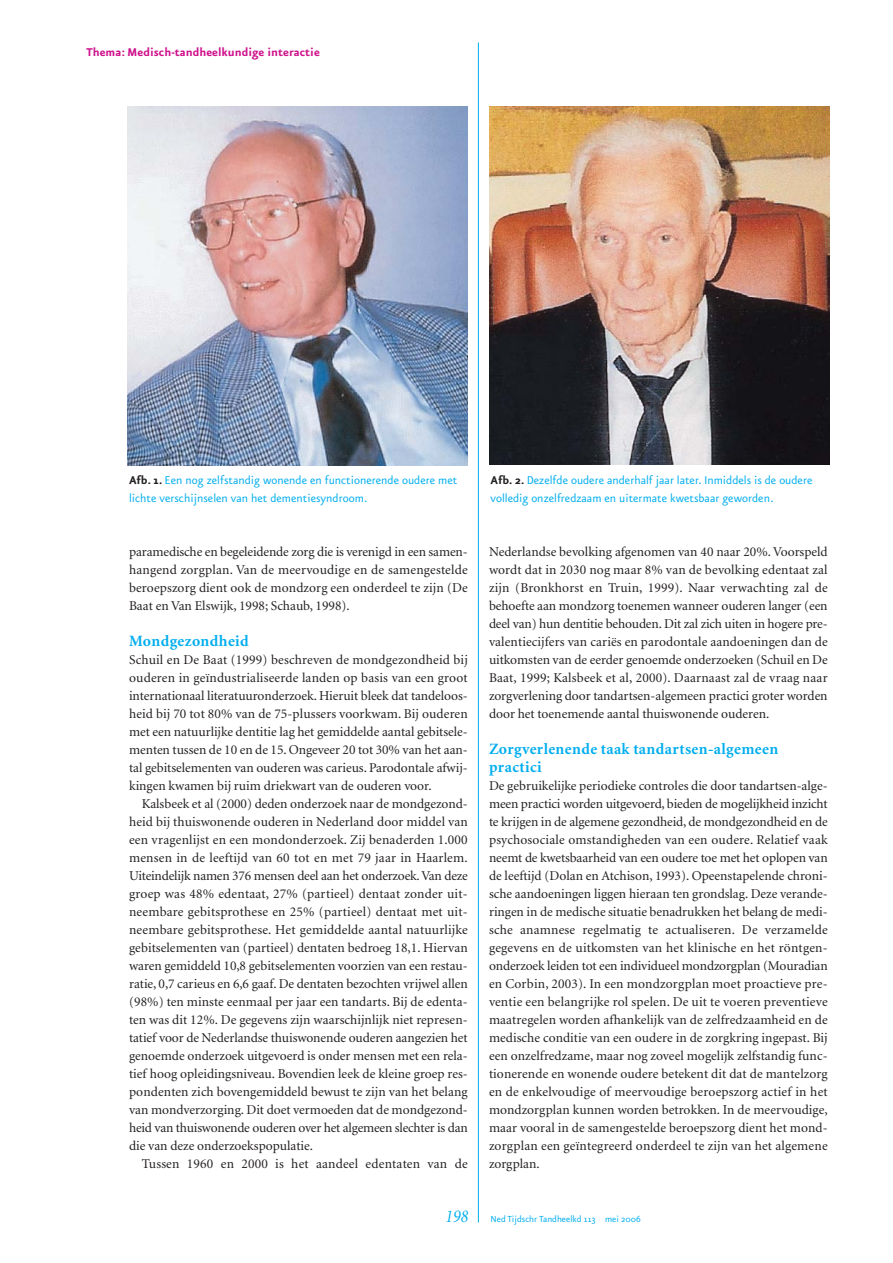
<style>
.page{position:relative;width:893px;height:1263px;background:#fff}
.page>*{position:absolute;margin:0;border:0;box-sizing:border-box;transform-origin:0 0}
.t1{font:italic 18px "Minion";color:#00aeef;scale:.9 1}
.t2{font:700 15.75px/18px "Minion";letter-spacing:.025em;color:#00aeef}
.t3{font:13.5px/18px "Minion";color:#231f20;text-align:justify}
.t4{font:13.5px/18px "Eureka Sans";color:#00aeef}
.t5{font:700 13.5px "Eureka Sans";color:#cf118c}
.t6{font:10.5px "Eureka Sans";color:#00aeef}
.s1{font-weight:700;color:#231f20}
</style>
<div class="page">
<hr style="left:478px;top:43px;width:1px;height:1179px;background:#00aeef">
<img style="left:489px;top:106px;width:340px;height:359px">
<img style="left:128px;top:106px;width:340px;height:360px">
<p class="t5" style="left:87px;top:43px;width:235px">Thema: Medisch-tandheelkundige interactie</p>
<p class="t4" style="left:129px;top:471px;width:330px"><span class="s1">Afb. 1.</span> Een nog zelfstandig wonende en functionerende oudere met lichte verschijnselen van het dementiesyndroom.</p>
<p class="t4" style="left:490px;top:471px;width:323px"><span class="s1">Afb. 2.</span> Dezelfde oudere anderhalf jaar later. Inmiddels is de oudere volledig onzelfredzaam en uitermate kwetsbaar geworden.</p>
<p class="t3" style="left:129px;top:544px;width:340px">paramedische en begeleidende zorg die is verenigd in een samen&shy;hangend zorgplan. Van de meervoudige en de samengestelde beroepszorg dient ook de mondzorg een onderdeel te zijn (De Baat en Van Elswijk, 1998; Schaub, 1998).</p>
<p class="t2" style="left:129px;top:634px;width:121px">Mondgezondheid</p>
<p class="t3" style="left:129px;top:652px;width:340px">Schuil en De Baat (1999) beschreven de mondgezondheid bij ouderen in geïndustrialiseerde landen op basis van een groot internationaal literatuuronderzoek. Hieruit bleek dat tandeloos&shy;heid bij 70 tot 80% van de 75-plussers voorkwam. Bij ouderen met een natuurlijke dentitie lag het gemiddelde aantal gebitsele&shy;menten tussen de 10 en de 15. Ongeveer 20 tot 30% van het aan&shy;tal gebitselementen van ouderen was carieus. Parodontale afwij&shy;kingen kwamen bij ruim driekwart van de ouderen voor.</p>
<p class="t3" style="left:129px;top:796px;width:340px;text-indent:13px">Kalsbeek et al (2000) deden onderzoek naar de mondgezond&shy;heid bij thuiswonende ouderen in Nederland door middel van een vragenlijst en een mondonderzoek. Zij benaderden 1.000 mensen in de leeftijd van 60 tot en met 79 jaar in Haarlem.<br>Uiteindelijk namen 376 mensen deel aan het onderzoek. Van deze groep was 48% edentaat, 27% (partieel) dentaat zonder uit&shy;neembare gebitsprothese en 25% (partieel) dentaat met uit&shy;neembare gebitsprothese. Het gemiddelde aantal natuurlijke gebitselementen van (partieel) dentaten bedroeg 18,1. Hiervan waren gemiddeld 10,8 gebitselementen voorzien van een restau&shy;ratie, 0,7 carieus en 6,6 gaaf. De dentaten bezochten vrijwel allen (98%) ten minste eenmaal per jaar een tandarts. Bij de edenta&shy;ten was dit 12%. De gegevens zijn waarschijnlijk niet represen&shy;tatief voor de Nederlandse thuiswonende ouderen aangezien het genoemde onderzoek uitgevoerd is onder mensen met een rela&shy;tief hoog opleidingsniveau. Bovendien leek de kleine groep res&shy;pondenten zich bovengemiddeld bewust te zijn van het belang van mondverzorging. Dit doet vermoeden dat de mondgezond&shy;heid van thuiswonende ouderen over het algemeen slechter is dan die van deze onderzoekspopulatie.</p>
<p class="t3" style="left:142px;top:1156px;width:327px">Tussen 1960 en 2000 is het aandeel edentaten van de</p>
<h1 class="t1" style="left:445px;top:1210px;width:27px">198</h1>
<p class="t3" style="left:489px;top:544px;width:340px">Nederlandse bevolking afgenomen van 40 naar 20%. Voorspeld wordt dat in 2030 nog maar 8% van de bevolking edentaat zal zijn (Bronkhorst en Truin, 1999). Naar verwachting zal de behoefte aan mondzorg toenemen wanneer ouderen langer (een deel van) hun dentitie behouden. Dit zal zich uiten in hogere pre&shy;valentiecijfers van cariës en parodontale aandoeningen dan de uitkomsten van de eerder genoemde onderzoeken (Schuil en De Baat, 1999; Kalsbeek et al, 2000). Daarnaast zal de vraag naar zorgverlening door tandartsen-algemeen practici groter worden door het toenemende aantal thuiswonende ouderen.</p>
<p class="t2" style="left:489px;top:742px;width:291px">Zorgverlenende taak tandartsen-algemeen practici</p>
<p class="t3" style="left:489px;top:778px;width:340px">De gebruikelijke periodieke controles die door tandartsen-alge&shy;meen practici worden uitgevoerd, bieden de mogelijkheid inzicht te krijgen in de algemene gezondheid, de mondgezondheid en de psychosociale omstandigheden van een oudere. Relatief vaak neemt de kwetsbaarheid van een oudere toe met het oplopen van de leeftijd (Dolan en Atchison, 1993). Opeenstapelende chroni&shy;sche aandoeningen liggen hieraan ten grondslag. Deze verande&shy;ringen in de medische situatie benadrukken het belang de medi&shy;sche anamnese regelmatig te actualiseren. De verzamelde gegevens en de uitkomsten van het klinische en het röntgen&shy;onderzoek leiden tot een individueel mondzorgplan (Mouradian en Corbin, 2003). In een mondzorgplan moet proactieve pre&shy;ventie een belangrijke rol spelen. De uit te voeren preventieve maatregelen worden afhankelijk van de zelfredzaamheid en de medische conditie van een oudere in de zorgkring ingepast. Bij een onzelfredzame, maar nog zoveel mogelijk zelfstandig func&shy;tionerende en wonende oudere betekent dit dat de mantelzorg en de enkelvoudige of meervoudige beroepszorg actief in het mondzorgplan kunnen worden betrokken. In de meervoudige, maar vooral in de samengestelde beroepszorg dient het mond&shy;zorgplan een geïntegreerd onderdeel te zijn van het algemene zorgplan.</p>
<p class="t6" style="left:490px;top:1213px;width:152px">Ned Tijdschr Tandheelkd 113 mei 2006</p>
</div>
